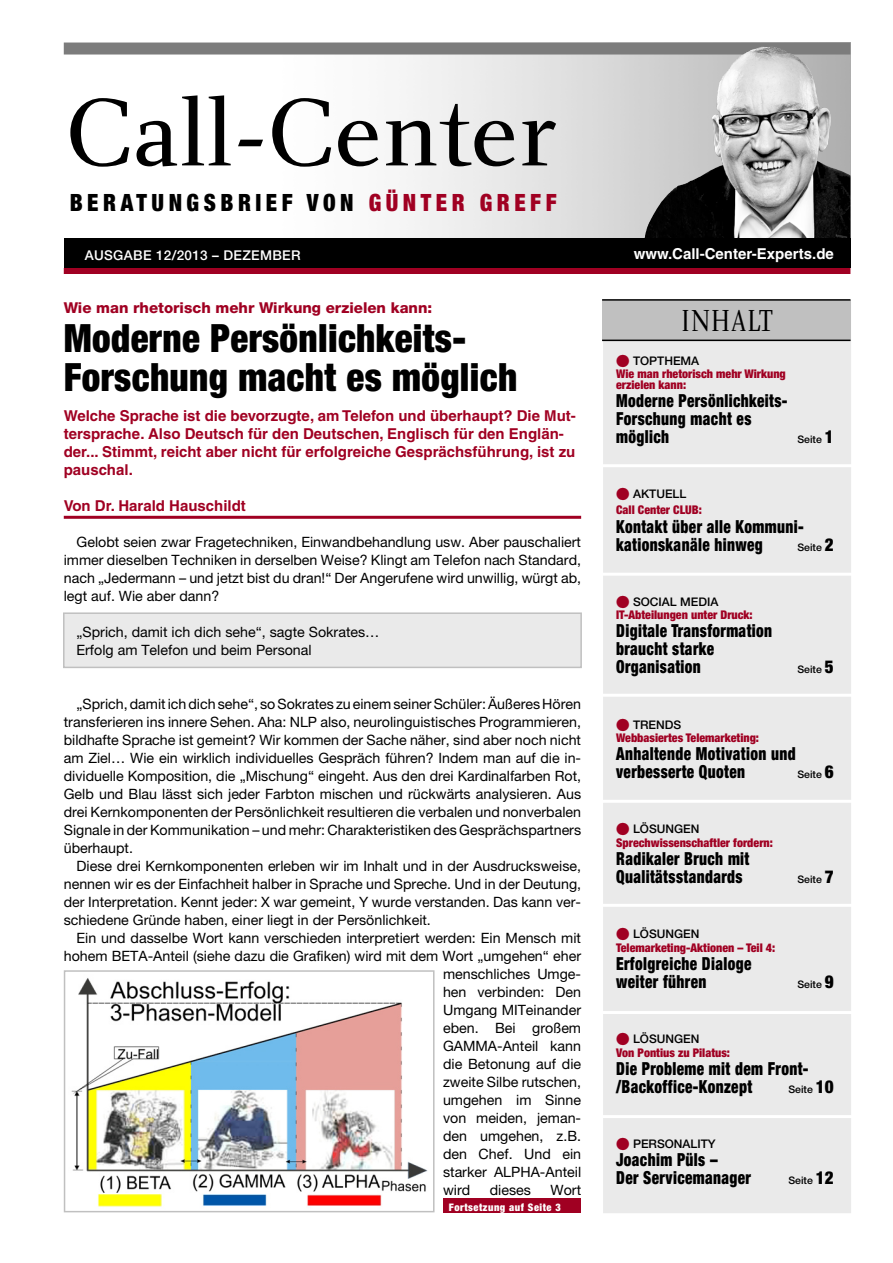
<style>
.page{position:relative;width:893px;height:1263px;background:#fff}
.page>*{position:absolute;margin:0;border:0;box-sizing:border-box;transform-origin:0 0}
.t1{font:99px "Charlotte Book Plain";color:#000}
.t2{font:900 condensed 39px/39px "Helvetica Neue";letter-spacing:.01em;color:#000;scale:.95 1}
.t3{font:31.5px "Charlotte Book Plain";letter-spacing:.05em;color:#000;scale:.8 1}
.t4{font:900 condensed 23.85px "Helvetica Neue";letter-spacing:.2em;color:#000;scale:.95 1}
.t5{font:900 condensed 18px/18px "Helvetica Neue";letter-spacing:.025em;color:#000;scale:.85 1}
.t6{font:700 15px/18px "Helvetica";color:#a00022}
.t7{font:800 15px "Helvetica Neue";color:#a00022}
.t8{font:700 15px "Helvetica";color:#fff}
.t9{font:14.25px/18px "Helvetica Neue";color:#000;text-align:justify}
.t10{font:500 13.5px "Helvetica Neue";letter-spacing:.025em;color:#fff}
.t11{font:900 condensed 12px/10.5px "Helvetica Neue";color:#a00022}
.t12{font:500 11.85px "Helvetica Neue";color:#000}
.t13{font:900 condensed 10.5px "Helvetica Neue";letter-spacing:.05em;color:#fff}
.t14{font:500 10.35px "Helvetica Neue";color:#000}
.s1{color:#a00022}
.s2{font-weight:900;font-stretch:condensed;font-size:17.85px}
</style>
<div class="page">
<img style="left:406px;top:55px;width:444px;height:183px">
<div style="left:64px;top:43px;width:786px;height:12px;background:#7c7c7c"></div>
<img style="left:761px;top:47px;width:57px;height:54px">
<div style="left:64px;top:238px;width:786px;height:30px;background:#000"></div>
<div style="left:64px;top:268px;width:786px;height:6px;background:#a00022"></div>
<div style="left:604px;top:302px;width:246px;height:910px;background:#eaeaea"></div>
<div style="left:603px;top:301px;width:248px;height:912px;border:2px solid #eaeaea"></div>
<div style="left:602px;top:300px;width:249px;height:40px;background:#c0c0c0"></div>
<hr style="left:602px;top:340px;width:248px;height:1px;background:#000">
<hr style="left:602px;top:299px;width:248px;height:2px;background:#000">
<div style="left:64px;top:613px;width:517px;height:54px;background:#eaeaea"></div>
<div style="left:63px;top:612px;width:519px;height:56px;border:2px solid #c0c0c0"></div>
<hr style="left:64px;top:516px;width:517px;height:3px;background:#a00022">
<hr style="left:592px;top:464px;width:270px;height:3px;background:#fff">
<hr style="left:596px;top:573px;width:270px;height:3px;background:#fff">
<hr style="left:596px;top:694px;width:270px;height:3px;background:#fff">
<hr style="left:596px;top:800px;width:270px;height:3px;background:#fff">
<hr style="left:596px;top:904px;width:270px;height:3px;background:#fff">
<hr style="left:596px;top:1011px;width:270px;height:3px;background:#fff">
<hr style="left:596px;top:1115px;width:270px;height:3px;background:#fff">
<div style="left:443px;top:1198px;width:138px;height:14px;background:#a00022"></div>
<img style="left:71px;top:978px;width:357px;height:229px">
<div style="left:64px;top:970px;width:371px;height:242px;border:2px solid #c0c0c0"></div>
<h1 class="t1" style="left:66px;top:78px;width:492px">Call-Center</h1>
<h3 class="t4" style="left:70px;top:188px;width:514px">BERATUNGSBRIEF VON <span class="s1">GÜNTER GREFF</span></h3>
<p class="t10" style="left:85px;top:247px;width:217px">AUSGABE 12/2013 – DEZEMBER</p>
<p class="t8" style="left:634px;top:244px;width:202px">www.Call-Center-Experts.de</p>
<p class="t7" style="left:64px;top:298px;width:370px">Wie man rhetorisch mehr Wirkung erzielen kann:</p>
<h2 class="t2" style="left:64px;top:318px;width:479px">Moderne Persönlichkeits-<br>Forschung macht es möglich</h2>
<p class="t6" style="left:64px;top:406px;width:514px">Welche Sprache ist die bevorzugte, am Telefon und überhaupt? Die Mut&shy;tersprache. Also Deutsch für den Deutschen, Englisch für den Englän&shy;der... Stimmt, reicht aber nicht für erfolgreiche Gesprächsführung, ist zu pauschal.</p>
<p class="t6" style="left:64px;top:496px;width:184px">Von Dr. Harald Hauschildt</p>
<p class="t9" style="left:64px;top:532px;width:519px;text-indent:13px">Gelobt seien zwar Fragetechniken, Einwandbehandlung usw. Aber pauschaliert immer dieselben Techniken in derselben Weise? Klingt am Telefon nach Standard, nach „Jedermann – und jetzt bist du dran!“ Der Angerufene wird unwillig, würgt ab, legt auf. Wie aber dann?</p>
<p class="t9" style="left:77px;top:622px;width:305px">„Sprich, damit ich dich sehe“, sagte Sokrates…<br>Erfolg am Telefon und beim Personal</p>
<p class="t9" style="left:64px;top:694px;width:519px;text-indent:13px">„Sprich, damit ich dich sehe“, so Sokrates zu einem seiner Schüler: Äußeres Hören transferieren ins innere Sehen. Aha: NLP also, neurolinguistisches Programmieren, bildhafte Sprache ist gemeint? Wir kommen der Sache näher, sind aber noch nicht am Ziel… Wie ein wirklich individuelles Gespräch führen? Indem man auf die in&shy;dividuelle Komposition, die „Mischung“ eingeht. Aus den drei Kardinalfarben Rot, Gelb und Blau lässt sich jeder Farbton mischen und rückwärts analysieren. Aus drei Kernkomponenten der Persönlichkeit resultieren die verbalen und nonverbalen Signale in der Kommunikation – und mehr: Charakteristiken des Gesprächspartners überhaupt.</p>
<p class="t9" style="left:64px;top:856px;width:519px;text-indent:13px">Diese drei Kernkomponenten erleben wir im Inhalt und in der Ausdrucksweise, nennen wir es der Einfachheit halber in Sprache und Spreche. Und in der Deutung, der Interpretation. Kennt jeder: X war gemeint, Y wurde verstanden. Das kann ver&shy;schiedene Gründe haben, einer liegt in der Persönlichkeit.</p>
<p class="t9" style="left:77px;top:928px;width:506px">Ein und dasselbe Wort kann verschieden interpretiert werden: Ein Mensch mit</p>
<p class="t9" style="left:64px;top:946px;width:519px">hohem BETA-Anteil (siehe dazu die Grafiken) wird mit dem Wort „umgehen“ eher</p>
<p class="t9" style="left:443px;top:964px;width:140px">menschliches Umge-</p>
<p class="t9" style="left:443px;top:982px;width:140px">hen verbinden: Den</p>
<p class="t9" style="left:443px;top:1000px;width:140px">Umgang MITeinander</p>
<p class="t9" style="left:443px;top:1018px;width:140px">eben. Bei großem</p>
<p class="t9" style="left:443px;top:1036px;width:140px">GAMMA-Anteil kann</p>
<p class="t9" style="left:443px;top:1054px;width:140px">die Betonung auf die</p>
<p class="t9" style="left:443px;top:1072px;width:140px">zweite Silbe rutschen,</p>
<p class="t9" style="left:443px;top:1090px;width:140px">umgehen im Sinne</p>
<p class="t9" style="left:443px;top:1108px;width:140px">von meiden, jeman-</p>
<p class="t9" style="left:443px;top:1126px;width:140px">den umgehen, z.B.</p>
<p class="t9" style="left:443px;top:1144px;width:140px">den Chef. Und ein</p>
<p class="t9" style="left:443px;top:1162px;width:140px">starker ALPHA-Anteil</p>
<p class="t9" style="left:443px;top:1180px;width:29px">wird</p>
<p class="t9" style="left:490px;top:1180px;width:43px">dieses</p>
<p class="t9" style="left:550px;top:1180px;width:32px">Wort</p>
<p class="t13" style="left:449px;top:1200px;width:113px">Fortsetzung auf Seite 3</p>
<h3 class="t3" style="left:682px;top:303px;width:116px">INHALT</h3>
<p class="t12" style="left:633px;top:353px;width:68px">TOPTHEMA</p>
<p class="t11" style="left:616px;top:368px;width:171px">Wie man rhetorisch mehr Wirkung erzielen kann:</p>
<p class="t5" style="left:616px;top:391px;width:203px">Moderne Persönlichkeits-<br>Forschung macht es möglich</p>
<p class="t14" style="left:797px;top:433px;width:38px">Seite <span class="s2">1</span></p>
<p class="t12" style="left:633px;top:487px;width:55px">AKTUELL</p>
<p class="t11" style="left:616px;top:505px;width:87px">Call Center CLUB:</p>
<p class="t5" style="left:616px;top:517px;width:222px">Kontakt über alle Kommuni&shy;kationskanäle hinweg</p>
<p class="t14" style="left:797px;top:541px;width:38px">Seite <span class="s2">2</span></p>
<p class="t12" style="left:633px;top:594px;width:87px">SOCIAL MEDIA</p>
<p class="t11" style="left:616px;top:610px;width:138px">IT-Abteilungen unter Druck:</p>
<p class="t5" style="left:616px;top:622px;width:185px">Digitale Transformation braucht starke<br>Organisation</p>
<p class="t14" style="left:797px;top:663px;width:38px">Seite <span class="s2">5</span></p>
<p class="t12" style="left:633px;top:717px;width:50px">TRENDS</p>
<p class="t11" style="left:616px;top:732px;width:144px">Webbasiertes Telemarketing:</p>
<p class="t5" style="left:616px;top:744px;width:213px">Anhaltende Motivation und verbesserte Quoten</p>
<p class="t14" style="left:797px;top:768px;width:38px">Seite <span class="s2">6</span></p>
<p class="t12" style="left:633px;top:822px;width:68px">LÖSUNGEN</p>
<p class="t11" style="left:616px;top:837px;width:158px">Sprechwissenschaftler fordern:</p>
<p class="t5" style="left:616px;top:849px;width:158px">Radikaler Bruch mit<br>Qualitätsstandards</p>
<p class="t12" style="left:633px;top:927px;width:68px">LÖSUNGEN</p>
<p class="t11" style="left:616px;top:942px;width:161px">Telemarketing-Aktionen – Teil 4:</p>
<p class="t5" style="left:616px;top:954px;width:161px">Erfolgreiche Dialoge weiter führen</p>
<p class="t14" style="left:797px;top:873px;width:38px">Seite <span class="s2">7</span></p>
<p class="t14" style="left:797px;top:978px;width:38px">Seite <span class="s2">9</span></p>
<p class="t12" style="left:633px;top:1032px;width:68px">LÖSUNGEN</p>
<p class="t11" style="left:616px;top:1047px;width:115px">Von Pontius zu Pilatus:</p>
<p class="t5" style="left:616px;top:1059px;width:228px">Die Probleme mit dem Front-/Backoffice-Konzept</p>
<p class="t14" style="left:788px;top:1083px;width:47px">Seite <span class="s2">10</span></p>
<p class="t12" style="left:633px;top:1136px;width:84px">PERSONALITY</p>
<p class="t5" style="left:616px;top:1150px;width:160px">Joachim Püls –<br>Der Servicemanager</p>
<p class="t14" style="left:788px;top:1174px;width:47px">Seite <span class="s2">12</span></p>
</div>
